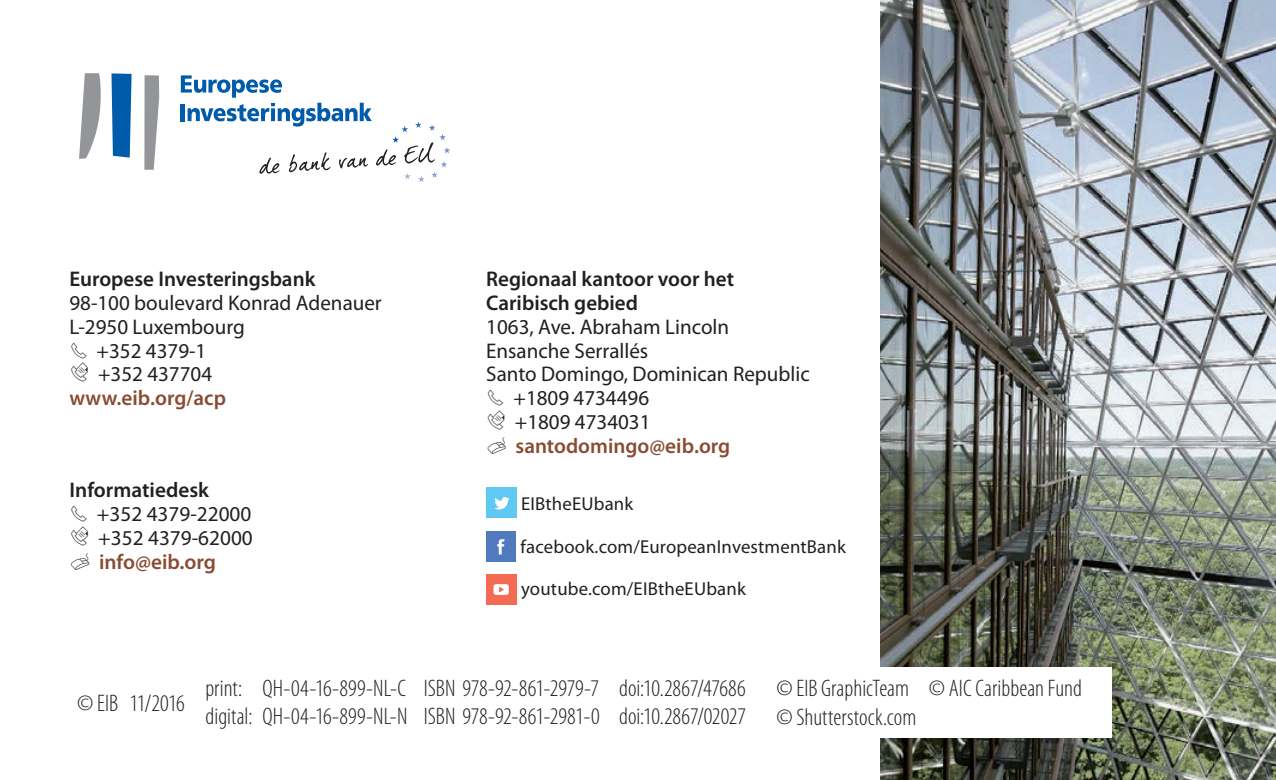
<style>
.page{position:relative;width:1276px;height:780px;background:#fff}
.page>*{position:absolute;margin:0;border:0;box-sizing:border-box;transform-origin:0 0}
.t1{font:300 condensed 24px/28.8px "Myriad Pro";color:#231f20}
.t2{font:21.25px/23.8px "Myriad Pro";color:#231f20;text-align:right}
.t3{font:600 21.25px/23.8px "Myriad Pro";color:#231f20}
.t4{font:600 21.25px "Myriad Pro";color:#894c33}
.t5{font:18.75px "Myriad Pro";letter-spacing:.01em;color:#231f20}
</style>
<div class="page">
<img style="left:880px;top:0;width:396px;height:780px">
<div style="left:69px;top:667px;width:1042px;height:70px;background:#fff"></div>
<div style="left:486px;top:487px;width:31px;height:30px;background:#60c9f3"></div>
<svg style="left:494px;top:497px;width:15px;height:12px"></svg>
<div style="left:486px;top:531px;width:30px;height:31px;background:#517abe"></div>
<svg style="left:497px;top:539px;width:7px;height:15px"></svg>
<div style="left:486px;top:574px;width:30px;height:30px;background:#f26b52"></div>
<svg style="left:493px;top:584px;width:16px;height:11px"></svg>
<svg style="left:79px;top:73px;width:22px;height:86px"></svg>
<svg style="left:111px;top:73px;width:21px;height:85px;background:#2471b6"></svg>
<svg style="left:144px;top:75px;width:15px;height:95px"></svg>
<svg style="left:181px;top:75px;width:269px;height:107px"></svg>
<p class="t3" style="left:69px;top:268px;width:247px">Europese Investeringsbank</p>
<p class="t2" style="left:69px;top:291px;width:314px;text-align:left">98-100 boulevard Konrad Adenauer<br>L-2950 Luxembourg</p>
<p class="t2" style="left:69px;top:339px;width:144px">✓ +352 4379-1 +352 437704</p>
<p class="t4" style="left:69px;top:386px;width:158px">www.eib.org/acp</p>
<p class="t3" style="left:69px;top:478px;width:141px">Informatiedesk</p>
<p class="t2" style="left:69px;top:502px;width:185px">✓ +352 4379-22000 +352 4379-62000</p>
<p class="t4" style="left:99px;top:549px;width:118px">info@eib.org</p>
<p class="t3" style="left:486px;top:268px;width:249px">Regionaal kantoor voor het<br>Caribisch gebied</p>
<p class="t2" style="left:486px;top:315px;width:325px;text-align:left">1063, Ave. Abraham Lincoln<br>Ensanche Serrallés<br>Santo Domingo, Dominican Republic</p>
<p class="t2" style="left:486px;top:386px;width:166px">✓ +1809 4734496 +1809 4734031</p>
<p class="t4" style="left:515px;top:434px;width:216px">santodomingo@eib.org</p>
<p class="t5" style="left:521px;top:493px;width:114px">EIBtheEUbank</p>
<p class="t5" style="left:520px;top:536px;width:327px">facebook.com/EuropeanInvestmentBank</p>
<p class="t5" style="left:521px;top:578px;width:226px">youtube.com/EIBtheEUbank</p>
<p class="t1" style="left:77px;top:688px;width:109px">© EIB 11/2016</p>
<p class="t1" style="left:205px;top:674px;width:542px">print: QH-04-16-899-NL-C ISBN 978-92-861-2979-7 doi:10.2867/47686</p>
<p class="t1" style="left:776px;top:674px;width:141px">© EIB GraphicTeam © Shutterstock.com</p>
<p class="t1" style="left:929px;top:674px;width:155px">© AIC Caribbean Fund</p>
<p class="t1" style="left:206px;top:702px;width:542px">digital: QH-04-16-899-NL-N ISBN 978-92-861-2981-0 doi:10.2867/02027</p>
</div>
